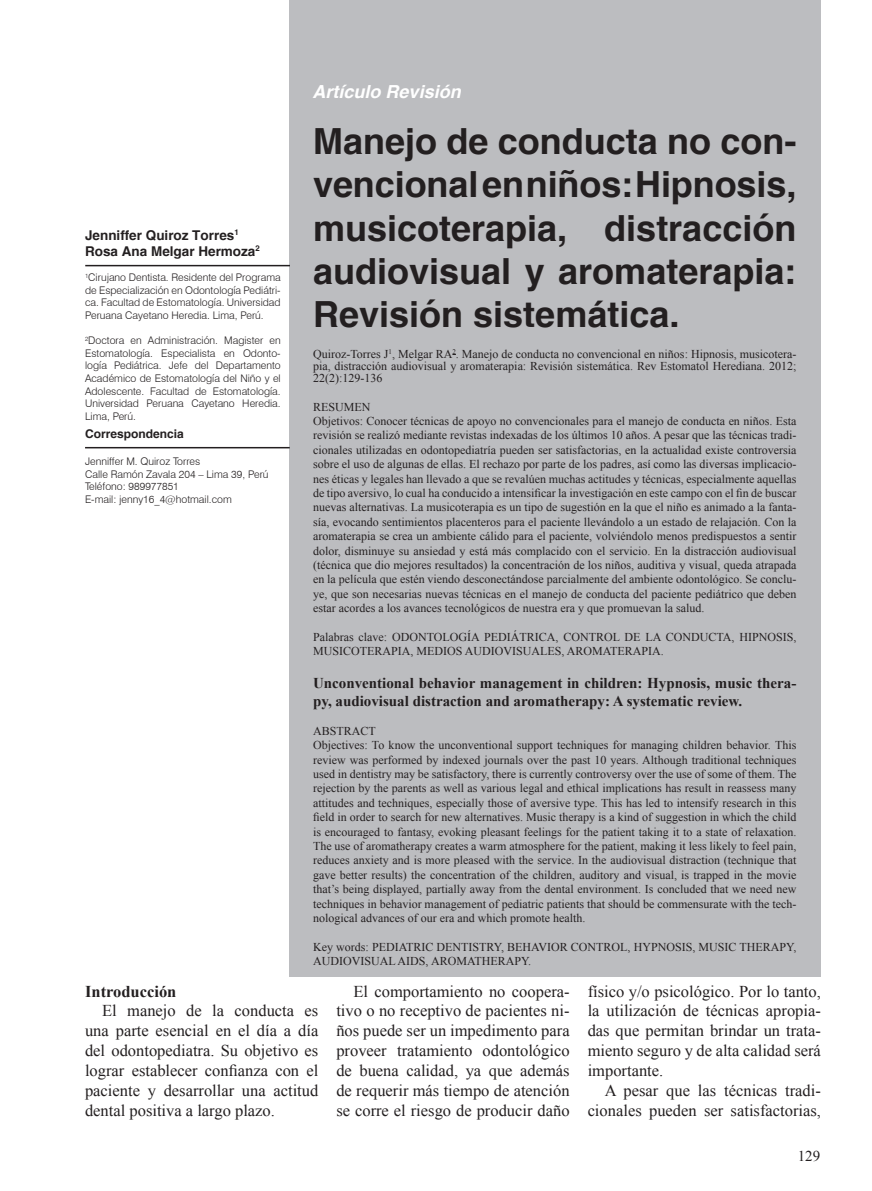
<style>
.page{position:relative;width:872px;height:1191px;background:#fff}
.page>*{position:absolute;margin:0;border:0;box-sizing:border-box;transform-origin:0 0}
.t1{font:700 36px/43.2px "Switzerland";color:#231f20;text-align:justify}
.t2{font:italic 700 18px "Switzerland";color:#fff}
.t3{font:16.5px/19.8px "Times New Roman";color:#231f20;text-align:justify}
.t4{font:700 16.5px "Times New Roman";color:#231f20}
.t5{font:700 15px/18px "Times New Roman";color:#231f20}
.t6{font:15px "Times New Roman";color:#231f20}
.t7{font:700 13.5px "Switzerland";color:#231f20}
.t8{font:12px/14.4px "Times New Roman";color:#231f20;text-align:justify}
.t9{font:700 12px "Switzerland";color:#231f20}
.t10{font:300 10.5px/12.6px "Swiss 721 BT";color:#231f20;text-align:justify}
</style>
<div class="page">
<div style="left:290px;top:0;width:531px;height:976px;background:#bcbdc0"></div>
<hr style="left:85px;top:265px;width:205px;height:1px;background:#231f20">
<hr style="left:85px;top:447px;width:205px;height:1px;background:#231f20">
<p class="t7" style="left:85px;top:227px;width:155px">Jenniffer Quiroz Torres<sup>1</sup></p>
<p class="t7" style="left:85px;top:243px;width:176px">Rosa Ana Melgar Hermoza<sup>2</sup></p>
<p class="t10" style="left:85px;top:271px;width:197px"><sup>1</sup>Cirujano Dentista. Residente del Programa de Especialización en Odontología Pediátri&shy;ca. Facultad de Estomatología. Universidad Peruana Cayetano Heredia. Lima, Perú.</p>
<p class="t10" style="left:85px;top:334px;width:197px"><sup>2</sup>Doctora en Administración. Magister en Estomatología. Especialista en Odonto&shy;logía Pediátrica. Jefe del Departamento Académico de Estomatología del Niño y el Adolescente. Facultad de Estomatología.<br>Universidad Peruana Cayetano Heredia.<br>Lima, Perú.</p>
<p class="t9" style="left:85px;top:427px;width:100px">Correspondencia</p>
<p class="t10" style="left:85px;top:455px;width:117px">Jenniffer M. Quiroz Torres</p>
<p class="t10" style="left:85px;top:468px;width:185px">Calle Ramón Zavala 204 – Lima 39, Perú</p>
<p class="t10" style="left:85px;top:480px;width:95px">Teléfono: 989977851</p>
<p class="t10" style="left:85px;top:493px;width:148px">E-mail: jenny16_4@hotmail.com</p>
<p class="t2" style="left:312px;top:81px;width:150px">Artículo Revisión</p>
<p class="t1" style="left:313px;top:119px;width:485px">Manejo de conducta no con&shy;vencional en niños: Hipnosis, musicoterapia, distracción audiovisual y aromaterapia:<br>Revisión sistemática.</p>
<p class="t8" style="left:313px;top:347px;width:485px;line-height:12px">Quiroz-Torres J<sup>1</sup>, Melgar RA<sup>2</sup>. Manejo de conducta no convencional en niños: Hipnosis, musicotera&shy;pia, distracción audiovisual y aromaterapia: Revisión sistemática. Rev Estomatol Herediana. 2012; 22(2):129-136</p>
<p class="t8" style="left:313px;top:399px;width:59px">RESUMEN</p>
<p class="t8" style="left:313px;top:413px;width:485px">Objetivos: Conocer técnicas de apoyo no convencionales para el manejo de conducta en niños. Esta revisión se realizó mediante revistas indexadas de los últimos 10 años. A pesar que las técnicas tradi&shy;cionales utilizadas en odontopediatría pueden ser satisfactorias, en la actualidad existe controversia sobre el uso de algunas de ellas. El rechazo por parte de los padres, así como las diversas implicacio&shy;nes éticas y legales han llevado a que se revalúen muchas actitudes y técnicas, especialmente aquellas de tipo aversivo, lo cual ha conducido a intensificar la investigación en este campo con el fin de buscar nuevas alternativas. La musicoterapia es un tipo de sugestión en la que el niño es animado a la fanta&shy;sía, evocando sentimientos placenteros para el paciente llevándolo a un estado de relajación. Con la aromaterapia se crea un ambiente cálido para el paciente, volviéndolo menos predispuestos a sentir dolor, disminuye su ansiedad y está más complacido con el servicio. En la distracción audiovisual (técnica que dio mejores resultados) la concentración de los niños, auditiva y visual, queda atrapada en la película que estén viendo desconectándose parcialmente del ambiente odontológico. Se conclu&shy;ye, que son necesarias nuevas técnicas en el manejo de conducta del paciente pediátrico que deben estar acordes a los avances tecnológicos de nuestra era y que promuevan la salud.</p>
<p class="t8" style="left:313px;top:629px;width:485px">Palabras clave: ODONTOLOGÍA PEDIÁTRICA, CONTROL DE LA CONDUCTA, HIPNOSIS,<br>MUSICOTERAPIA, MEDIOS AUDIOVISUALES, AROMATERAPIA.</p>
<p class="t5" style="left:313px;top:673px;width:485px">Unconventional behavior management in children: Hypnosis, music thera&shy;py, audiovisual distraction and aromatherapy: A systematic review.</p>
<p class="t8" style="left:313px;top:723px;width:64px">ABSTRACT</p>
<p class="t8" style="left:313px;top:737px;width:485px">Objectives: To know the unconventional support techniques for managing children behavior. This review was performed by indexed journals over the past 10 years. Although traditional techniques used in dentistry may be satisfactory, there is currently controversy over the use of some of them. The rejection by the parents as well as various legal and ethical implications has result in reassess many attitudes and techniques, especially those of aversive type. This has led to intensify research in this field in order to search for new alternatives. Music therapy is a kind of suggestion in which the child is encouraged to fantasy, evoking pleasant feelings for the patient taking it to a state of relaxation.<br>The use of aromatherapy creates a warm atmosphere for the patient, making it less likely to feel pain, reduces anxiety and is more pleased with the service. In the audiovisual distraction (technique that gave better results) the concentration of the children, auditory and visual, is trapped in the movie that’s being displayed, partially away from the dental environment. Is concluded that we need new techniques in behavior management of pediatric patients that should be commensurate with the tech&shy;nological advances of our era and which promote health.</p>
<p class="t8" style="left:313px;top:939px;width:485px">Key words: PEDIATRIC DENTISTRY, BEHAVIOR CONTROL, HYPNOSIS, MUSIC THERAPY,<br>AUDIOVISUAL AIDS, AROMATHERAPY.</p>
<p class="t4" style="left:85px;top:979px;width:93px">Introducción</p>
<p class="t3" style="left:85px;top:1000px;width:235px;text-indent:17px">El manejo de la conducta es una parte esencial en el día a día del odontopediatra. Su objetivo es lograr establecer confianza con el paciente y desarrollar una actitud dental positiva a largo plazo.</p>
<p class="t3" style="left:336px;top:981px;width:235px;text-indent:17px">El comportamiento no coopera&shy;tivo o no receptivo de pacientes ni&shy;ños puede ser un impedimento para proveer tratamiento odontológico de buena calidad, ya que además de requerir más tiempo de atención se corre el riesgo de producir daño</p>
<p class="t3" style="left:587px;top:981px;width:235px">físico y/o psicológico. Por lo tanto, la utilización de técnicas apropia&shy;das que permitan brindar un trata&shy;miento seguro y de alta calidad será importante.</p>
<p class="t3" style="left:587px;top:1080px;width:235px;text-align:right">A pesar que las técnicas tradi&shy;cionales pueden ser satisfactorias,</p>
<p class="t6" style="left:797px;top:1146px;width:24px">129</p>
</div>
